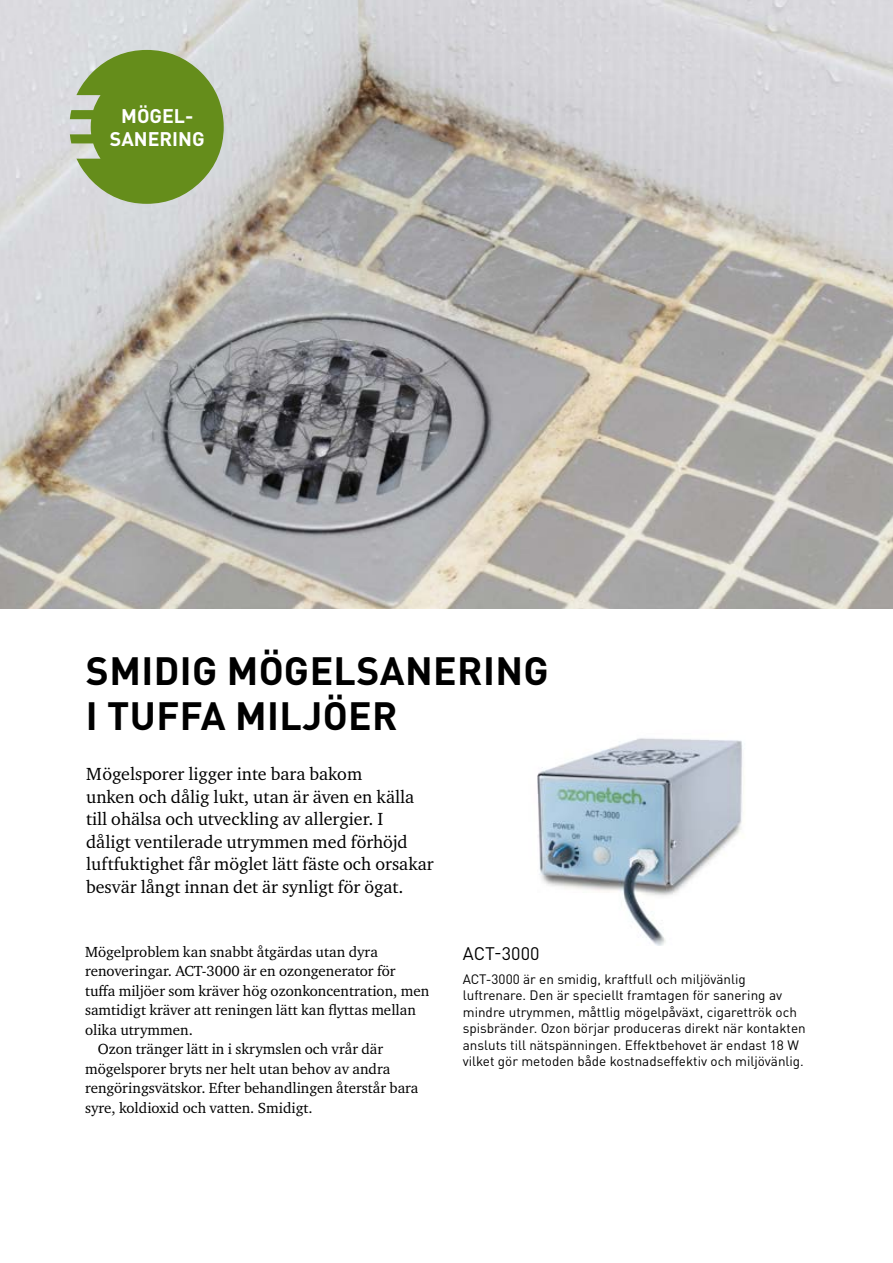
<style>
.page{position:relative;width:893px;height:1263px;background:#fff}
.page>*{position:absolute;margin:0;border:0;box-sizing:border-box;transform-origin:0 0}
.t1{font:700 39px/45px "DINOT";letter-spacing:.01em;color:#000}
.t2{font:700 19.5px/23.4px "DINOT";color:#fff;text-align:center}
.t3{font:18px/22.5px "Charter ITC Std";color:#000}
.t4{font:18px "DINOT";color:#000}
.t5{font:15px "Charter ITC Std";color:#000}
.t6{font:13.5px/16.5px "DINOT";color:#000}
</style>
<div class="page">
<img style="left:537px;top:738px;width:206px;height:208px">
<img style="left:0;top:0;width:893px;height:608px">
<svg style="left:70px;top:50px;width:154px;height:154px;background:#82a04c"></svg>
<h2 class="t2" style="left:110px;top:104px;width:96px">MÖGEL-<br>SANERING</h2>
<h1 class="t1" style="left:86px;top:647px;width:464px">SMIDIG MÖGELSANERING<br>I TUFFA MILJÖER</h1>
<p class="t3" style="left:86px;top:762px;width:349px">Mögelsporer ligger inte bara bakom<br>unken och dålig lukt, utan är även en källa till ohälsa och utveckling av allergier. I<br>dåligt ventilerade utrymmen med förhöjd luftfuktighet får möglet lätt fäste och orsakar besvär långt innan det är synligt för ögat.</p>
<p class="t5" style="left:85px;top:942px;width:294px">Mögelproblem kan snabbt åtgärdas utan dyra</p>
<p class="t5" style="left:85px;top:962px;width:312px">renoveringar. ACT-3000 är en ozongenerator för</p>
<p class="t5" style="left:85px;top:981px;width:346px">tuffa miljöer som kräver hög ozonkoncentration, men</p>
<p class="t5" style="left:85px;top:1001px;width:332px">samtidigt kräver att reningen lätt kan flyttas mellan</p>
<p class="t5" style="left:85px;top:1020px;width:109px">olika utrymmen.</p>
<p class="t5" style="left:98px;top:1040px;width:287px">Ozon tränger lätt in i skrymslen och vrår där</p>
<p class="t5" style="left:85px;top:1059px;width:307px">mögelsporer bryts ner helt utan behov av andra</p>
<p class="t5" style="left:85px;top:1079px;width:335px">rengöringsvätskor. Efter behandlingen återstår bara</p>
<p class="t5" style="left:85px;top:1098px;width:229px">syre, koldioxid och vatten. Smidigt.</p>
<p class="t4" style="left:463px;top:942px;width:78px">ACT-3000</p>
<p class="t6" style="left:463px;top:970px;width:344px">ACT-3000 är en smidig, kraftfull och miljövänlig luftrenare. Den är speciellt framtagen för sanering av mindre utrymmen, måttlig mögelpåväxt, cigarettrök och spisbränder. Ozon börjar produceras direkt när kontakten ansluts till nätspänningen. Effektbehovet är endast 18 W vilket gör metoden både kostnadseffektiv och miljövänlig.</p>
</div>
